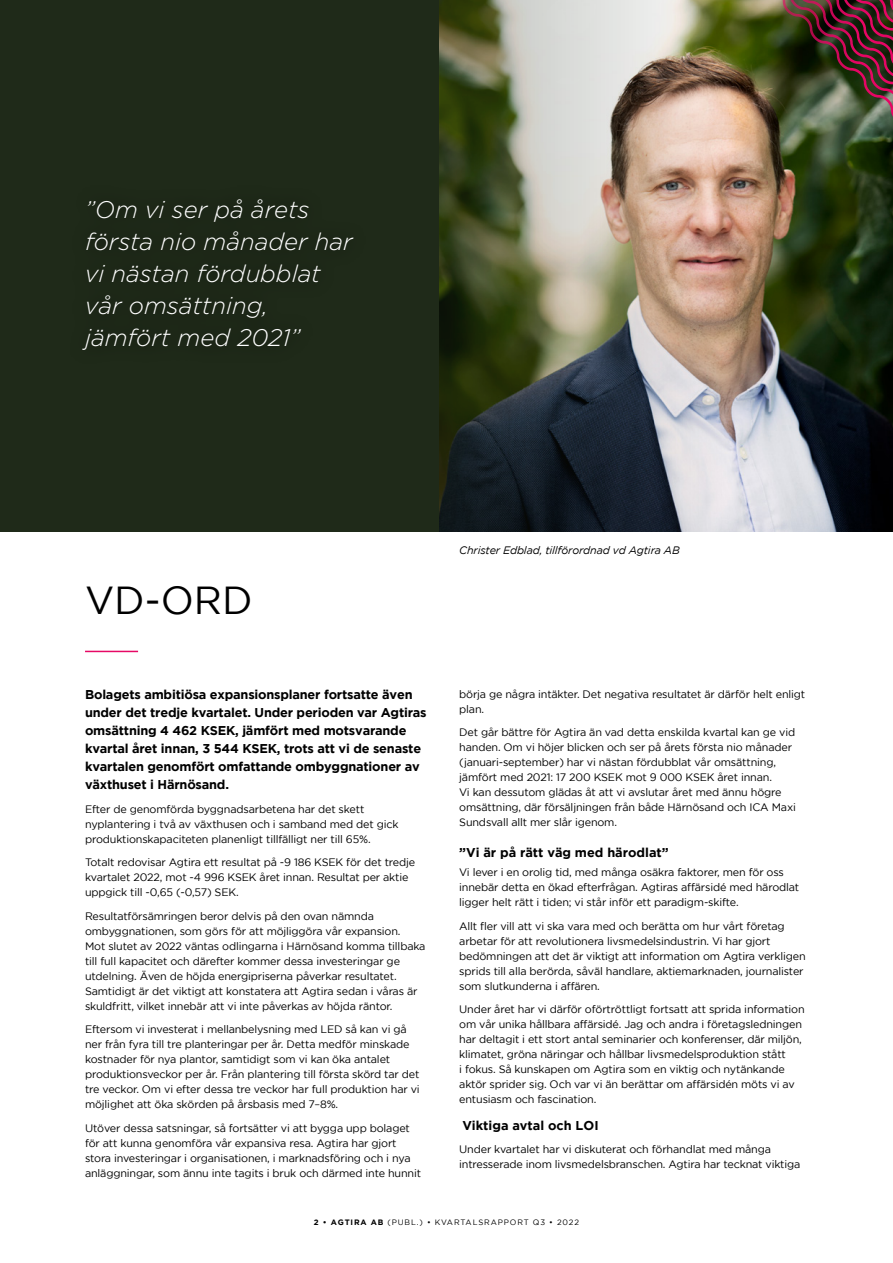
<style>
.page{position:relative;width:893px;height:1263px;background:#fff}
.page>*{position:absolute;margin:0;border:0;box-sizing:border-box;transform-origin:0 0}
.t1{font:39px "Gotham";color:#000}
.t2{font:italic 300 24px/32.1px "Gotham";color:#fff}
.t3{font:700 12.75px/18px "Gotham";letter-spacing:-.015em;color:#000}
.t4{font:10.8px/15px "Gotham";letter-spacing:-.015em;color:#000}
.t5{font:italic 10.8px "Gotham";letter-spacing:-.015em;color:#000}
.t6{font:7.8px "Gotham";letter-spacing:.11em;color:#000}
.s1{font-weight:700}
</style>
<div class="page">
<div style="left:0;top:0;width:893px;height:531px;background:#1f2a19"></div>
<img style="left:440px;top:0;width:453px;height:531px">
<hr style="left:85px;top:651px;width:53px;height:1px;background:#e60965">
<img style="left:761px;top:0;width:132px;height:128px">
<h2 class="t2" style="left:85px;top:194px;width:269px">”Om vi ser på årets första nio månader har vi nästan fördubblat vår omsättning, jämfört med 2021”</h2>
<h1 class="t1" style="left:85px;top:578px;width:169px">VD-ORD</h1>
<p class="t3" style="left:85px;top:685px;width:343px">Bolagets ambitiösa expansionsplaner fortsatte även under det tredje kvartalet. Under perioden var Agtiras omsättning 4 462 KSEK, jämfört med motsvarande kvartal året innan, 3 544 KSEK, trots att vi de senaste kvartalen genomfört omfattande ombyggnationer av växthuset i Härnösand.</p>
<p class="t4" style="left:85px;top:801px;width:315px">Efter de genomförda byggnadsarbetena har det skett nyplantering i två av växthusen och i samband med det gick produktionskapaciteten planenligt tillfälligt ner till 65%.</p>
<p class="t4" style="left:85px;top:854px;width:332px">Totalt redovisar Agtira ett resultat på -9 186 KSEK för det tredje kvartalet 2022, mot -4 996 KSEK året innan. Resultat per aktie uppgick till -0,65 (-0,57) SEK.</p>
<p class="t4" style="left:85px;top:908px;width:342px">Resultatförsämringen beror delvis på den ovan nämnda ombyggnationen, som görs för att möjliggöra vår expansion.<br>Mot slutet av 2022 väntas odlingarna i Härnösand komma tillbaka till full kapacitet och därefter kommer dessa investeringar ge utdelning. Även de höjda energipriserna påverkar resultatet.<br>Samtidigt är det viktigt att konstatera att Agtira sedan i våras är skuldfritt, vilket innebär att vi inte påverkas av höjda räntor.</p>
<p class="t4" style="left:85px;top:1022px;width:336px">Eftersom vi investerat i mellanbelysning med LED så kan vi gå ner från fyra till tre planteringar per år. Detta medför minskade kostnader för nya plantor, samtidigt som vi kan öka antalet produktionsveckor per år. Från plantering till första skörd tar det tre veckor. Om vi efter dessa tre veckor har full produktion har vi möjlighet att öka skörden på årsbasis med 7–8%.</p>
<p class="t4" style="left:85px;top:1120px;width:337px">Utöver dessa satsningar, så fortsätter vi att bygga upp bolaget för att kunna genomföra vår expansiva resa. Agtira har gjort stora investeringar i organisationen, i marknadsföring och i nya anläggningar, som ännu inte tagits i bruk och därmed inte hunnit</p>
<p class="t5" style="left:459px;top:544px;width:222px">Christer Edblad, tillförordnad vd Agtira AB</p>
<p class="t4" style="left:459px;top:686px;width:347px">börja ge några intäkter. Det negativa resultatet är därför helt enligt plan.</p>
<p class="t4" style="left:459px;top:725px;width:338px">Det går bättre för Agtira än vad detta enskilda kvartal kan ge vid handen. Om vi höjer blicken och ser på årets första nio månader (januari-september) har vi nästan fördubblat vår omsättning, jämfört med 2021: 17 200 KSEK mot 9 000 KSEK året innan.<br>Vi kan dessutom glädas åt att vi avslutar året med ännu högre omsättning, där försäljningen från både Härnösand och ICA Maxi Sundsvall allt mer slår igenom.</p>
<p class="t3" style="left:459px;top:843px;width:211px">”Vi är på rätt väg med härodlat”</p>
<p class="t4" style="left:459px;top:865px;width:341px">Vi lever i en orolig tid, med många osäkra faktorer, men för oss innebär detta en ökad efterfrågan. Agtiras affärsidé med härodlat ligger helt rätt i tiden; vi står inför ett paradigm-skifte.</p>
<p class="t4" style="left:459px;top:918px;width:348px">Allt fler vill att vi ska vara med och berätta om hur vårt företag arbetar för att revolutionera livsmedelsindustrin. Vi har gjort bedömningen att det är viktigt att information om Agtira verkligen sprids till alla berörda, såväl handlare, aktiemarknaden, journalister som slutkunderna i affären.</p>
<p class="t4" style="left:459px;top:1002px;width:347px">Under året har vi därför oförtröttligt fortsatt att sprida information om vår unika hållbara affärsidé. Jag och andra i företagsledningen har deltagit i ett stort antal seminarier och konferenser, där miljön, klimatet, gröna näringar och hållbar livsmedelsproduktion stått<br>i fokus. Så kunskapen om Agtira som en viktig och nytänkande aktör sprider sig. Och var vi än berättar om affärsidén möts vi av entusiasm och fascination.</p>
<p class="t3" style="left:462px;top:1116px;width:138px">Viktiga avtal och LOI</p>
<p class="t4" style="left:459px;top:1142px;width:343px">Under kvartalet har vi diskuterat och förhandlat med många intresserade inom livsmedelsbranschen. Agtira har tecknat viktiga</p>
<p class="t6" style="left:314px;top:1218px;width:267px"><span class="s1">2 • AGTIRA AB</span> (PUBL.) • KVARTALSRAPPORT Q3 • 2022</p>
</div>
